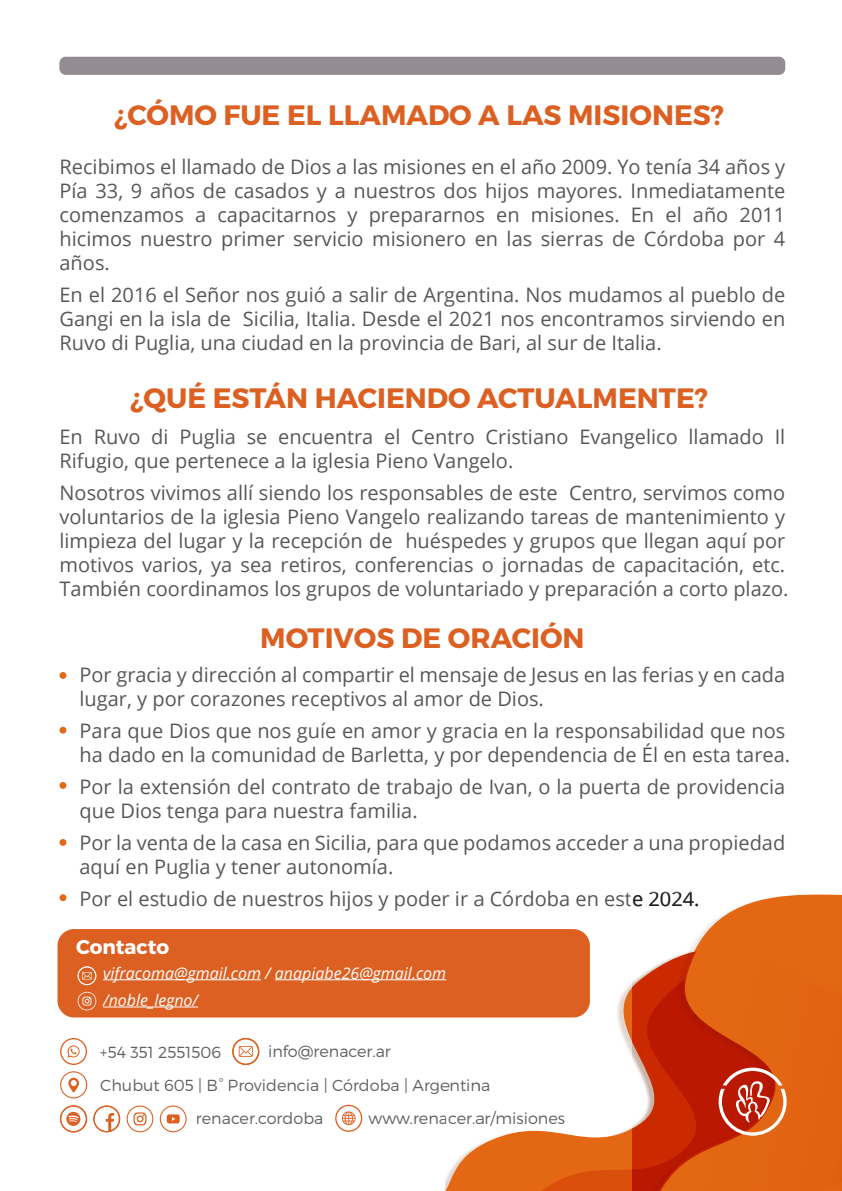
<style>
.page{position:relative;width:842px;height:1191px;background:#fff}
.page>*{position:absolute;margin:0;border:0;box-sizing:border-box;transform-origin:0 0}
.t1{font:700 28px "Montserrat";color:#dc6022}
.t2{font:20px/24px "Open Sans";color:#575756}
.t3{font:700 20px "Montserrat";color:#fff}
.t4{font:300 16px "Montserrat";color:#625e61}
.t5{font:italic 16px/27.2px "Open Sans";color:#fff}
</style>
<div class="page">
<svg style="left:60px;top:1038px;width:27px;height:27px"></svg>
<svg style="left:232px;top:1038px;width:27px;height:27px"></svg>
<svg style="left:335px;top:1104px;width:27px;height:27px"></svg>
<svg style="left:93px;top:1105px;width:27px;height:27px"></svg>
<svg style="left:60px;top:1105px;width:27px;height:27px"></svg>
<svg style="left:127px;top:1105px;width:26px;height:27px"></svg>
<svg style="left:160px;top:1105px;width:27px;height:27px"></svg>
<svg style="left:60px;top:1071px;width:27px;height:27px"></svg>
<svg style="left:445px;top:929px;width:145px;height:262px"></svg>
<svg style="left:480px;top:983px;width:152px;height:208px"></svg>
<svg style="left:632px;top:894px;width:210px;height:297px"></svg>
<svg style="left:660px;top:896px;width:182px;height:295px;background:#dc6020"></svg>
<svg style="left:719px;top:1067px;width:68px;height:68px"></svg>
<div style="left:59px;top:57px;width:726px;height:18px;background:#938d91;border-radius:6px"></div>
<div style="left:60px;top:672px;width:6px;height:7px;background:#e46814;border-radius:50%"></div>
<div style="left:60px;top:726px;width:6px;height:7px;background:#e46814;border-radius:50%"></div>
<div style="left:60px;top:782px;width:6px;height:7px;background:#e46814;border-radius:50%"></div>
<div style="left:60px;top:839px;width:6px;height:7px;background:#e46814;border-radius:50%"></div>
<div style="left:60px;top:894px;width:6px;height:7px;background:#e46814;border-radius:50%"></div>
<div style="left:58px;top:929px;width:532px;height:88px;background:#dc6022;border-radius:17px"></div>
<hr style="left:103px;top:979px;width:158px;height:1px;background:#fff">
<hr style="left:275px;top:979px;width:171px;height:1px;background:#fff">
<hr style="left:103px;top:1006px;width:95px;height:1px;background:#fff">
<svg style="left:78px;top:966px;width:18px;height:19px"></svg>
<svg style="left:78px;top:991px;width:18px;height:19px"></svg>
<h1 class="t1" style="left:114px;top:98px;width:611px">¿CÓMO FUE EL LLAMADO A LAS MISIONES?</h1>
<p class="t2" style="left:60px;top:154px;width:727px;text-align:justify">Recibimos el llamado de Dios a las misiones en el año 2009. Yo tenía 34 años y Pía 33, 9 años de casados y a nuestros dos hijos mayores. Inmediatamente comenzamos a capacitarnos y prepararnos en misiones. En el año 2011 hicimos nuestro primer servicio misionero en las sierras de Córdoba por 4 años.</p>
<p class="t2" style="left:60px;top:282px;width:727px;text-align:justify">En el 2016 el Señor nos guió a salir de Argentina. Nos mudamos al pueblo de Gangi en la isla de Sicilia, Italia. Desde el 2021 nos encontramos sirviendo en Ruvo di Puglia, una ciudad en la provincia de Bari, al sur de Italia.</p>
<h1 class="t1" style="left:130px;top:380px;width:579px">¿QUÉ ESTÁN HACIENDO ACTUALMENTE?</h1>
<p class="t2" style="left:60px;top:424px;width:727px">En Ruvo di Puglia se encuentra el Centro Cristiano Evangelico llamado Il<br>Rifugio, que pertenece a la iglesia Pieno Vangelo.</p>
<p class="t2" style="left:60px;top:480px;width:730px">Nosotros vivimos allí siendo los responsables de este Centro, servimos como voluntarios de la iglesia Pieno Vangelo realizando tareas de mantenimiento y limpieza del lugar y la recepción de huéspedes y grupos que llegan aquí por motivos varios, ya sea retiros, conferencias o jornadas de capacitación, etc.<br>También coordinamos los grupos de voluntariado y preparación a corto plazo.</p>
<h1 class="t1" style="left:260px;top:620px;width:326px">MOTIVOS DE ORACIÓN</h1>
<p class="t2" style="left:80px;top:662px;width:707px">Por gracia y dirección al compartir el mensaje de Jesus en las ferias y en cada lugar, y por corazones receptivos al amor de Dios.</p>
<p class="t2" style="left:80px;top:718px;width:712px">Para que Dios que nos guíe en amor y gracia en la responsabilidad que nos ha dado en la comunidad de Barletta, y por dependencia de Él en esta tarea.</p>
<p class="t2" style="left:80px;top:774px;width:707px">Por la extensión del contrato de trabajo de Ivan, o la puerta de providencia que Dios tenga para nuestra familia.</p>
<p class="t2" style="left:80px;top:830px;width:707px">Por la venta de la casa en Sicilia, para que podamos acceder a una propiedad aquí en Puglia y tener autonomía.</p>
<p class="t2" style="left:80px;top:886px;width:621px">Por el estudio de nuestros hijos y poder ir a Córdoba en este 2024.</p>
<p class="t3" style="left:76px;top:934px;width:95px">Contacto</p>
<p class="t5" style="left:103px;top:958px;width:345px">vifracoma@gmail.com / anapiabe26@gmail.com /noble_legno/</p>
<p class="t4" style="left:100px;top:1042px;width:123px">+54 351 2551506</p>
<p class="t4" style="left:268px;top:1041px;width:124px">info@renacer.ar</p>
<p class="t4" style="left:100px;top:1076px;width:392px">Chubut 605 | B° Providencia | Córdoba | Argentina</p>
<p class="t4" style="left:196px;top:1108px;width:129px">renacer.cordoba</p>
<p class="t4" style="left:369px;top:1108px;width:198px">www.renacer.ar/misiones</p>
</div>
